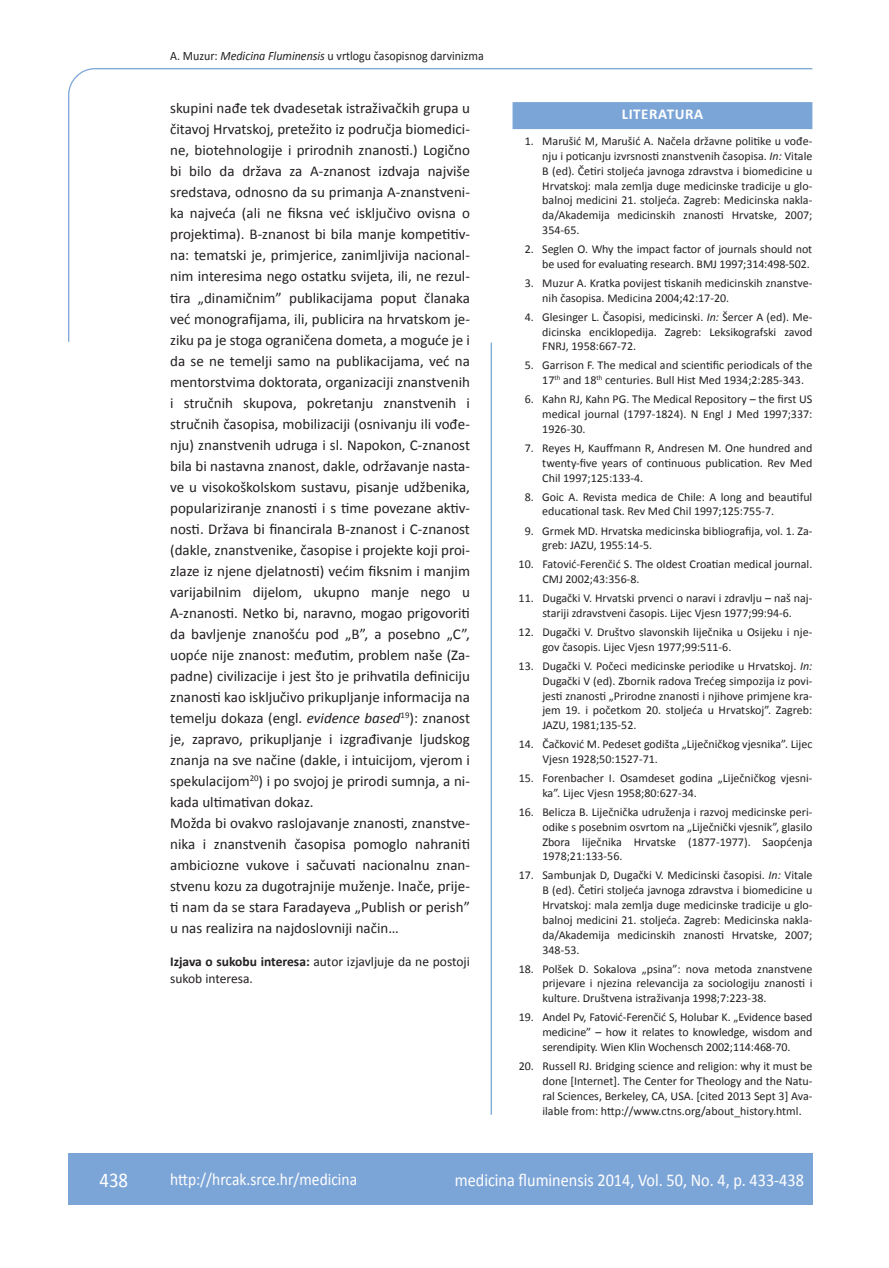
<style>
.page{position:relative;width:889px;height:1268px;background:#fff}
.page>*{position:absolute;margin:0;border:0;box-sizing:border-box;transform-origin:0 0}
.t1{font:21px "Calibri";color:#fff;scale:.9 1}
.t2{font:18px "Calibri";color:#fff;scale:.9 1}
.t3{font:17.25px "Calibri";color:#fff;scale:.9 1}
.t4{font:15px/21px "Calibri";color:#231f20}
.t5{font:700 15px "Calibri";letter-spacing:.04em;color:#fff}
.t6{font:13.5px/16.5px "Calibri";color:#231f20}
.t7{font:12.75px "Calibri";color:#231f20;scale:.94 1}
.t8{font:12px/14.9px "Calibri";color:#231f20;text-align:justify}
.s1{font-style:italic}
.s2{font-weight:700}
</style>
<div class="page">
<svg style="left:68px;top:68px;width:745px;height:274px"></svg>
<hr style="left:490px;top:342px;width:2px;height:772px;background:#7ca5d7">
<div style="left:68px;top:1152px;width:744px;height:51px;background:#7ca5d7"></div>
<div style="left:512px;top:102px;width:300px;height:27px;background:#7ca5d7"></div>
<p class="t7" style="left:170px;top:47px;width:335px">A. Muzur: <span class="s1">Medicina Fluminensis</span> u vrtlogu časopisnog darvinizma</p>
<p class="t4" style="left:170px;top:97px;width:301px">skupini nađe tek dvadesetak istraživačkih grupa u čitavoj Hrvatskoj, pretežito iz područja biomedici&shy;ne, biotehnologije i prirodnih znanosti.) Logično bi bilo da država za A-znanost izdvaja najviše sredstava, odnosno da su primanja A-znanstveni&shy;ka najveća (ali ne fiksna već isključivo ovisna o projektima). B-znanost bi bila manje kompetitiv&shy;na: tematski je, primjerice, zanimljivija nacional&shy;nim interesima nego ostatku svijeta, ili, ne rezul&shy;tira „dinamičnim” publikacijama poput članaka već monografijama, ili, publicira na hrvatskom je&shy;ziku pa je stoga ograničena dometa, a moguće je i da se ne temelji samo na publikacijama, već na mentorstvima doktorata, organizaciji znanstvenih i stručnih skupova, pokretanju znanstvenih i stručnih časopisa, mobilizaciji (osnivanju ili vođe&shy;nju) znanstvenih udruga i sl. Napokon, C-znanost bila bi nastavna znanost, dakle, održavanje nasta&shy;ve u visokoškolskom sustavu, pisanje udžbenika, populariziranje znanosti i s time povezane aktiv&shy;nosti. Država bi financirala B-znanost i C-znanost (dakle, znanstvenike, časopise i projekte koji proi&shy;zlaze iz njene djelatnosti) većim fiksnim i manjim varijabilnim dijelom, ukupno manje nego u A-znanosti. Netko bi, naravno, mogao prigovoriti da bavljenje znanošću pod „B”, a posebno „C”, uopće nije znanost: međutim, problem naše (Za&shy;padne) civilizacije i jest što je prihvatila definiciju znanosti kao isključivo prikupljanje informacija na temelju dokaza (engl. <span class="s1">evidence based</span><sup>19</sup>): znanost je, zapravo, prikupljanje i izgrađivanje ljudskog znanja na sve načine (dakle, i intuicijom, vjerom i spekulacijom<sup>20</sup>) i po svojoj je prirodi sumnja, a ni&shy;kada ultimativan dokaz.<br>Možda bi ovakvo raslojavanje znanosti, znanstve&shy;nika i znanstvenih časopisa pomoglo nahraniti ambiciozne vukove i sačuvati nacionalnu znan&shy;stvenu kozu za dugotrajnije muženje. Inače, prije&shy;ti nam da se stara Faradayeva „Publish or perish” u nas realizira na najdoslovniji način…</p>
<p class="t6" style="left:170px;top:952px;width:301px"><span class="s2">Izjava o sukobu interesa:</span> autor izjavljuje da ne postoji sukob interesa.</p>
<p class="t5" style="left:622px;top:105px;width:83px">LITERATURA</p>
<p class="t8" style="left:542px;top:133px;width:272px;text-indent:-18px">1. Marušić M, Marušić A. Načela državne politike u vođe&shy;nju i poticanju izvrsnosti znanstvenih časopisa. <span class="s1">In:</span> Vitale B (ed). Četiri stoljeća javnoga zdravstva i biomedicine u Hrvatskoj: mala zemlja duge medicinske tradicije u glo&shy;balnoj medicini 21. stoljeća. Zagreb: Medicinska nakla&shy;da/Akademija medicinskih znanosti Hrvatske, 2007; 354-65.</p>
<p class="t8" style="left:525px;top:241px;width:289px;text-align:right">2. Seglen O. Why the impact factor of journals should not be used for evaluating research. BMJ 1997;314:498-502.</p>
<p class="t8" style="left:542px;top:275px;width:271px;text-indent:-18px">3. Muzur A. Kratka povijest tiskanih medicinskih znanstve&shy;nih časopisa. Medicina 2004;42:17-20.</p>
<p class="t8" style="left:542px;top:309px;width:271px;text-indent:-18px">4. Glesinger L. Časopisi, medicinski. <span class="s1">In:</span> Šercer A (ed). Me&shy;dicinska enciklopedija. Zagreb: Leksikografski zavod FNRJ, 1958:667-72.</p>
<p class="t8" style="left:542px;top:357px;width:271px;text-indent:-18px">5. Garrison F. The medical and scientific periodicals of the<br>17<sup>th</sup> and 18<sup>th</sup> centuries. Bull Hist Med 1934;2:285-343.</p>
<p class="t8" style="left:542px;top:391px;width:272px;text-indent:-18px">6. Kahn RJ, Kahn PG. The Medical Repository – the first US medical journal (1797-1824). N Engl J Med 1997;337:<br>1926-30.</p>
<p class="t8" style="left:542px;top:440px;width:271px;text-indent:-18px">7. Reyes H, Kauffmann R, Andresen M. One hundred and twenty-five years of continuous publication. Rev Med Chil 1997;125:133-4.</p>
<p class="t8" style="left:542px;top:488px;width:271px;text-indent:-18px">8. Goic A. Revista medica de Chile: A long and beautiful educational task. Rev Med Chil 1997;125:755-7.</p>
<p class="t8" style="left:542px;top:522px;width:272px;text-indent:-18px">9. Grmek MD. Hrvatska medicinska bibliografija, vol. 1. Za&shy;greb: JAZU, 1955:14-5.</p>
<p class="t8" style="left:542px;top:556px;width:271px;text-indent:-24px">10. Fatović-Ferenčić S. The oldest Croatian medical journal.<br>CMJ 2002;43:356-8.</p>
<p class="t8" style="left:518px;top:590px;width:295px;text-align:center">11. Dugački V. Hrvatski prvenci o naravi i zdravlju – naš naj&shy;stariji zdravstveni časopis. Lijec Vjesn 1977;99:94-6.</p>
<p class="t8" style="left:542px;top:624px;width:271px;text-indent:-24px">12. Dugački V. Društvo slavonskih liječnika u Osijeku i nje&shy;gov časopis. Lijec Vjesn 1977;99:511-6.</p>
<p class="t8" style="left:542px;top:658px;width:271px;text-indent:-24px">13. Dugački V. Počeci medicinske periodike u Hrvatskoj. <span class="s1">In:<br></span>Dugački V (ed). Zbornik radova Trećeg simpozija iz povi&shy;jesti znanosti „Prirodne znanosti i njihove primjene kra&shy;jem 19. i početkom 20. stoljeća u Hrvatskoj”. Zagreb:<br>JAZU, 1981;135-52.</p>
<p class="t8" style="left:542px;top:736px;width:271px;text-indent:-24px">14. Čačković M. Pedeset godišta „Liječničkog vjesnika”. Lijec<br>Vjesn 1928;50:1527-71.</p>
<p class="t8" style="left:542px;top:770px;width:271px;text-indent:-24px">15. Forenbacher I. Osamdeset godina „Liječničkog vjesni&shy;ka”. Lijec Vjesn 1958;80:627-34.</p>
<p class="t8" style="left:542px;top:803px;width:271px;text-indent:-24px">16. Belicza B. Liječnička udruženja i razvoj medicinske peri&shy;odike s posebnim osvrtom na „Liječnički vjesnik”, glasilo Zbora liječnika Hrvatske (1877-1977). Saopćenja 1978;21:133-56.</p>
<p class="t8" style="left:542px;top:867px;width:272px;text-indent:-24px">17. Sambunjak D, Dugački V. Medicinski časopisi. <span class="s1">In:</span> Vitale B (ed). Četiri stoljeća javnoga zdravstva i biomedicine u Hrvatskoj: mala zemlja duge medicinske tradicije u glo&shy;balnoj medicini 21. stoljeća. Zagreb: Medicinska nakla&shy;da/Akademija medicinskih znanosti Hrvatske, 2007; 348-53.</p>
<p class="t8" style="left:542px;top:960px;width:271px;text-indent:-24px">18. Polšek D. Sokalova „psina”: nova metoda znanstvene prijevare i njezina relevancija za sociologiju znanosti i kulture. Društvena istraživanja 1998;7:223-38.</p>
<p class="t8" style="left:542px;top:1009px;width:271px;text-indent:-24px">19. Andel Pv, Fatović-Ferenčić S, Holubar K. „Evidence based medicine” – how it relates to knowledge, wisdom and serendipity. Wien Klin Wochensch 2002;114:468-70.</p>
<p class="t8" style="left:542px;top:1057px;width:272px;text-indent:-24px">20. Russell RJ. Bridging science and religion: why it must be done [Internet]. The Center for Theology and the Natu&shy;ral Sciences, Berkeley, CA, USA. [cited 2013 Sept 3] Ava&shy;ilable from: http://www.ctns.org/about_history.html.</p>
<h1 class="t1" style="left:99px;top:1166px;width:33px">438</h1>
<h3 class="t3" style="left:170px;top:1167px;width:209px">http://hrcak.srce.hr/medicina</h3>
<h2 class="t2" style="left:455px;top:1168px;width:389px">medicina fluminensis 2014, Vol. 50, No. 4, p. 433-438</h2>
</div>
